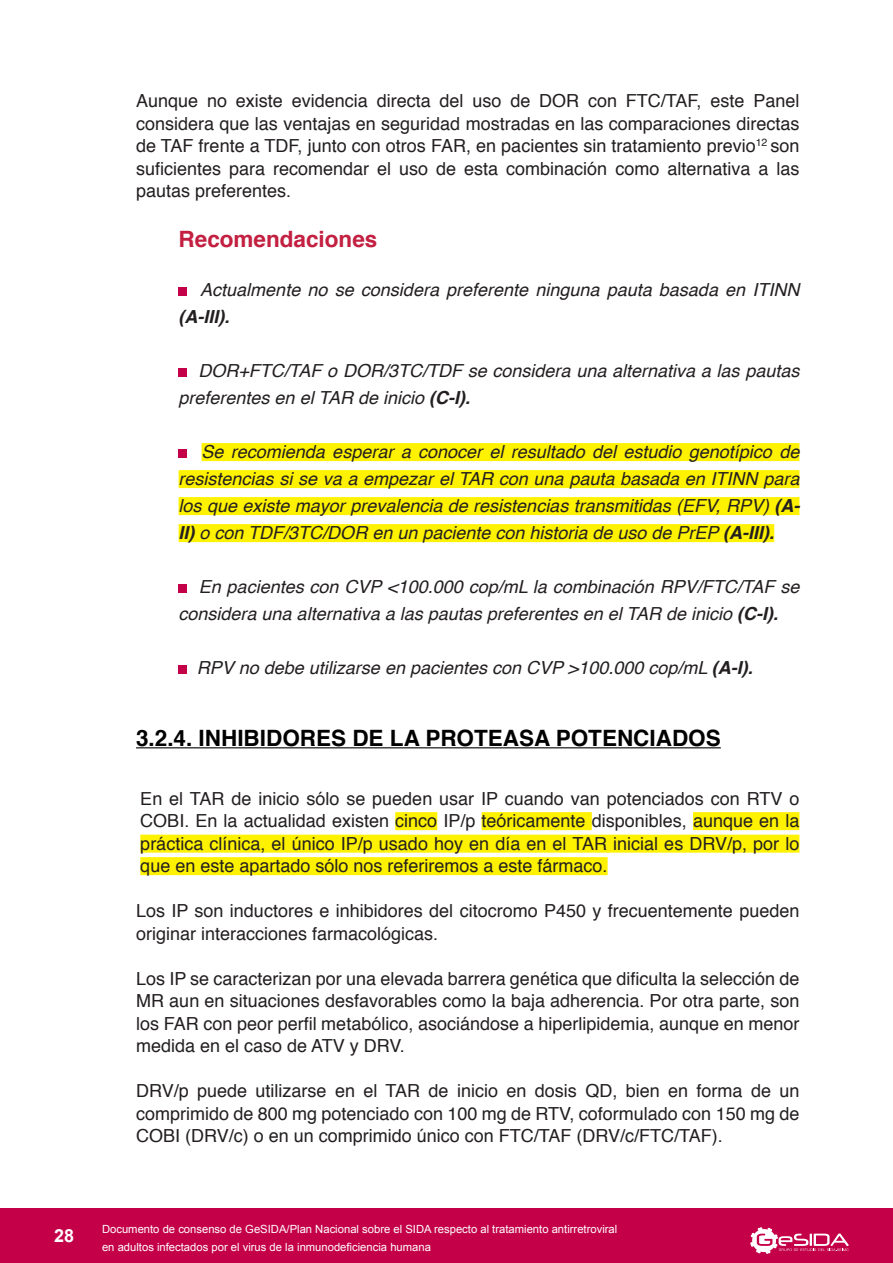
<style>
.page{position:relative;width:893px;height:1263px;background:#fff}
.page>*{position:absolute;margin:0;border:0;box-sizing:border-box;transform-origin:0 0}
.t1{font:700 22.5px "Helvetica";color:#000101}
.t2{font:700 22.5px "Helvetica";color:#c32041}
.t3{font:18px/22.5px "Helvetica";color:#231f20;text-align:justify}
.t4{font:italic 18px/27px "Helvetica";color:#231f20}
.t5{font:italic 700 18px "Helvetica";color:#231f20}
.t6{font:700 18px "Arial";color:#fff}
.t7{font:11.25px/18px "Arial";color:#fff}
.s1{font-weight:700}
</style>
<div class="page">
<div style="left:0;top:1209px;width:893px;height:54px;background:#c40048"></div>
<svg style="left:750px;top:1227px;width:99px;height:27px"></svg>
<div style="left:202px;top:443px;width:597px;height:18px;background:#fff200"></div>
<div style="left:179px;top:470px;width:620px;height:18px;background:#fff200"></div>
<div style="left:179px;top:497px;width:620px;height:18px;background:#fff200"></div>
<div style="left:179px;top:524px;width:595px;height:18px;background:#fff200"></div>
<hr style="left:136px;top:747px;width:585px;height:1px;background:#000101">
<div style="left:395px;top:812px;width:42px;height:18px;background:#fff200"></div>
<div style="left:482px;top:812px;width:110px;height:18px;background:#fff200"></div>
<div style="left:693px;top:812px;width:106px;height:18px;background:#fff200"></div>
<div style="left:140px;top:835px;width:659px;height:18px;background:#fff200"></div>
<div style="left:140px;top:857px;width:468px;height:18px;background:#fff200"></div>
<div style="left:179px;top:288px;width:8px;height:8px;background:#c40048"></div>
<div style="left:179px;top:369px;width:8px;height:8px;background:#c40048"></div>
<div style="left:179px;top:450px;width:8px;height:8px;background:#c40048"></div>
<div style="left:179px;top:585px;width:8px;height:8px;background:#c40048"></div>
<div style="left:179px;top:666px;width:8px;height:8px;background:#c40048"></div>
<p class="t3" style="left:136px;top:90px;width:665px">Aunque no existe evidencia directa del uso de DOR con FTC/TAF, este Panel considera que las ventajas en seguridad mostradas en las comparaciones directas de TAF frente a TDF, junto con otros FAR, en pacientes sin tratamiento previo<sup>12</sup> son suficientes para recomendar el uso de esta combinación como alternativa a las pautas preferentes.</p>
<p class="t2" style="left:179px;top:220px;width:200px">Recomendaciones</p>
<p class="t4" style="left:200px;top:277px;width:601px">Actualmente no se considera preferente ninguna pauta basada en ITINN</p>
<p class="t5" style="left:179px;top:302px;width:52px">(A-III).</p>
<p class="t4" style="left:179px;top:358px;width:622px;text-indent:20px">DOR+FTC/TAF o DOR/3TC/TDF se considera una alternativa a las pautas preferentes en el TAR de inicio <span class="s1">(C-I).</span></p>
<p class="t4" style="left:179px;top:439px;width:623px;text-align:justify;text-indent:23px">Se recomienda esperar a conocer el resultado del estudio genotípico de resistencias si se va a empezar el TAR con una pauta basada en ITINN para los que existe mayor prevalencia de resistencias transmitidas (EFV, RPV) <span class="s1">(A-II)</span> o con TDF/3TC/DOR en un paciente con historia de uso de PrEP <span class="s1">(A-III).</span></p>
<p class="t4" style="left:179px;top:574px;width:622px;text-indent:20px">En pacientes con CVP &lt;100.000 cop/mL la combinación RPV/FTC/TAF se considera una alternativa a las pautas preferentes en el TAR de inicio <span class="s1">(C-I).</span></p>
<p class="t4" style="left:197px;top:655px;width:557px">RPV no debe utilizarse en pacientes con CVP &gt;100.000 cop/mL <span class="s1">(A-I).</span></p>
<p class="t1" style="left:136px;top:720px;width:586px">3.2.4. INHIBIDORES DE LA PROTEASA POTENCIADOS</p>
<p class="t3" style="left:140px;top:788px;width:661px">En el TAR de inicio sólo se pueden usar IP cuando van potenciados con RTV o COBI. En la actualidad existen cinco IP/p teóricamente disponibles, aunque en la práctica clínica, el único IP/p usado hoy en día en el TAR inicial es DRV/p, por lo que en este apartado sólo nos referiremos a este fármaco.</p>
<p class="t3" style="left:136px;top:900px;width:665px">Los IP son inductores e inhibidores del citocromo P450 y frecuentemente pueden originar interacciones farmacológicas.</p>
<p class="t3" style="left:136px;top:968px;width:665px">Los IP se caracterizan por una elevada barrera genética que dificulta la selección de MR aun en situaciones desfavorables como la baja adherencia. Por otra parte, son los FAR con peor perfil metabólico, asociándose a hiperlipidemia, aunque en menor medida en el caso de ATV y DRV.</p>
<p class="t3" style="left:136px;top:1080px;width:665px">DRV/p puede utilizarse en el TAR de inicio en dosis QD, bien en forma de un comprimido de 800 mg potenciado con 100 mg de RTV, coformulado con 150 mg de COBI (DRV/c) o en un comprimido único con FTC/TAF (DRV/c/FTC/TAF).</p>
<p class="t6" style="left:54px;top:1224px;width:22px">28</p>
<p class="t7" style="left:102px;top:1220px;width:517px">Documento de consenso de GeSIDA/Plan Nacional sobre el SIDA respecto al tratamiento antirretroviral en adultos infectados por el virus de la inmunodeficiencia humana</p>
</div>
